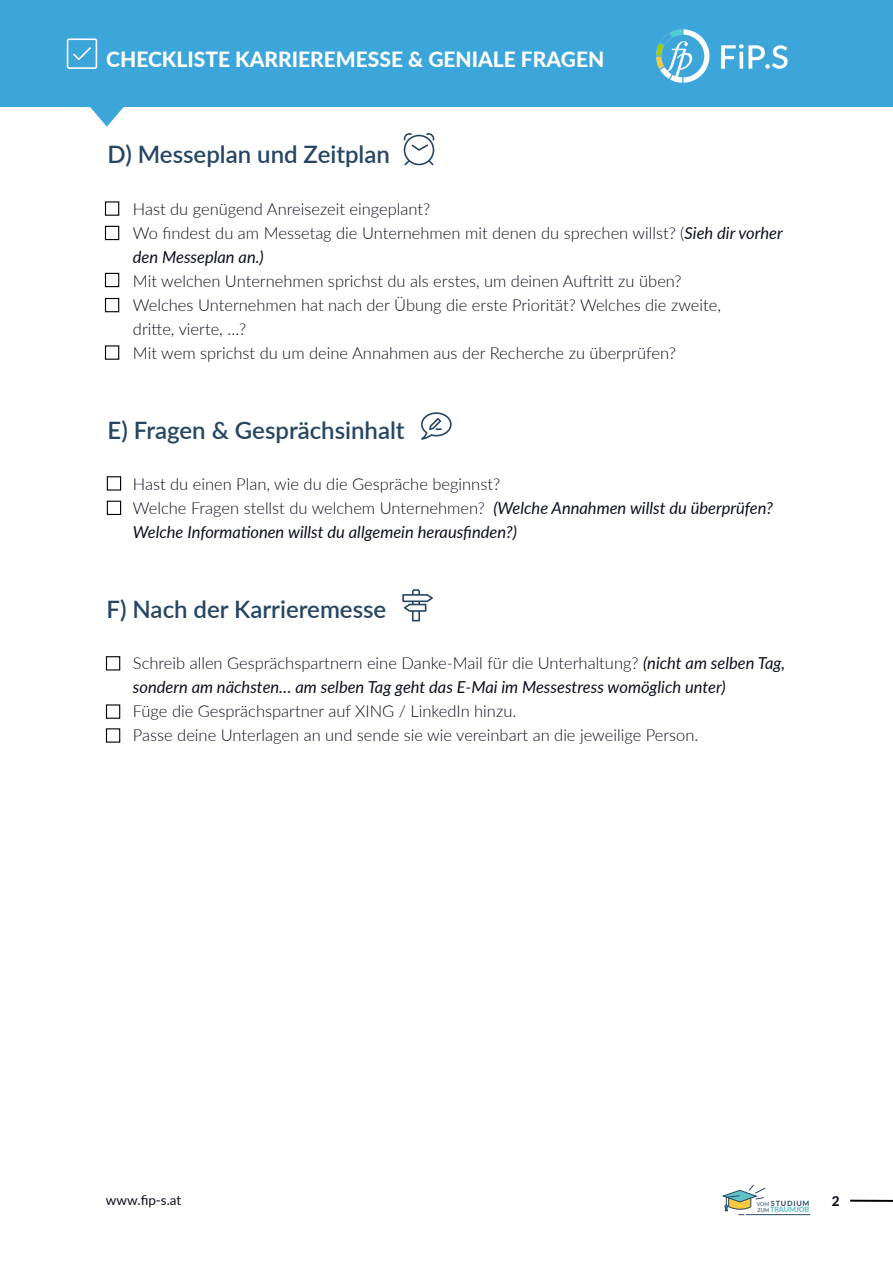
<style>
.page{position:relative;width:893px;height:1263px;background:#fff}
.page>*{position:absolute;margin:0;border:0;box-sizing:border-box;transform-origin:0 0}
.t1{font:600 24px "Lato";color:#264663}
.t2{font:800 21px "Lato";color:#fff}
.t3{font:300 16.5px/24px "Lato";color:#0d0f20}
.t4{font:italic 16.5px/24px "Lato";color:#0d0f20}
.t5{font:13.5px "Lato";color:#0d0f20}
.t6{font:800 13.5px "Lato";color:#0d0f20}
.t7{font:800 7.35px "Lato";letter-spacing:-.02em;color:#60c1c7}
.t8{font:700 7.35px "Lato";letter-spacing:.11em;color:#264663}
.t9{font:5.25px "Lato";color:#264663}
.s1{font-weight:400;font-style:italic}
.s2{font-weight:300;font-style:normal}
</style>
<div class="page">
<svg style="left:850px;top:1199px;width:43px;height:3px"></svg>
<div style="left:0;top:0;width:893px;height:106px;background:#3ca5d9"></div>
<svg style="left:82px;top:106px;width:49px;height:21px"></svg>
<hr style="left:746px;top:1214px;width:64px;height:1px;background:#264663">
<svg style="left:723px;top:1184px;width:43px;height:31px"></svg>
<img style="left:656px;top:29px;width:132px;height:54px">
<svg style="left:67px;top:38px;width:30px;height:31px"></svg>
<svg style="left:421px;top:412px;width:31px;height:28px"></svg>
<svg style="left:402px;top:589px;width:31px;height:32px"></svg>
<div style="left:107px;top:476px;width:14px;height:15px;border:1px solid #000"></div>
<div style="left:107px;top:501px;width:14px;height:14px;border:1px solid #000"></div>
<div style="left:106px;top:704px;width:14px;height:15px;border:1px solid #000"></div>
<div style="left:106px;top:728px;width:14px;height:15px;border:1px solid #000"></div>
<div style="left:106px;top:656px;width:14px;height:14px;border:1px solid #000"></div>
<svg style="left:404px;top:133px;width:30px;height:32px"></svg>
<div style="left:105px;top:201px;width:14px;height:15px;border:1px solid #000"></div>
<div style="left:105px;top:226px;width:14px;height:14px;border:1px solid #000"></div>
<div style="left:105px;top:298px;width:14px;height:14px;border:1px solid #000"></div>
<div style="left:105px;top:273px;width:14px;height:14px;border:1px solid #000"></div>
<div style="left:105px;top:345px;width:14px;height:15px;border:1px solid #000"></div>
<p class="t2" style="left:106px;top:44px;width:499px">CHECKLISTE KARRIEREMESSE &amp; GENIALE FRAGEN</p>
<h1 class="t1" style="left:108px;top:137px;width:284px">D) Messeplan und Zeitplan</h1>
<p class="t3" style="left:106px;top:196px;width:326px">• Hast du genügend Anreisezeit eingeplant?</p>
<p class="t3" style="left:133px;top:220px;width:651px;text-indent:-27px">• Wo findest du am Messetag die Unternehmen mit denen du sprechen willst? (<span class="s1">Sieh dir vorher den Messeplan an.)</span></p>
<p class="t3" style="left:106px;top:268px;width:577px">• Mit welchen Unternehmen sprichst du als erstes, um deinen Auftritt zu üben?</p>
<p class="t3" style="left:133px;top:292px;width:589px;text-indent:-27px">• Welches Unternehmen hat nach der Übung die erste Priorität? Welches die zweite, dritte, vierte, …?</p>
<p class="t3" style="left:106px;top:340px;width:571px">• Mit wem sprichst du um deine Annahmen aus der Recherche zu überprüfen?</p>
<h1 class="t1" style="left:108px;top:412px;width:299px">E) Fragen &amp; Gesprächsinhalt</h1>
<p class="t3" style="left:106px;top:471px;width:396px">• Hast du einen Plan, wie du die Gespräche beginnst?</p>
<p class="t4" style="left:133px;top:495px;width:642px;text-indent:-27px"><span class="s2">• Welche Fragen stellst du welchem Unternehmen?</span> (Welche Annahmen willst du überprüfen?<br>Welche Informationen willst du allgemein herausfinden?)</p>
<h1 class="t1" style="left:106px;top:592px;width:281px">F) Nach der Karrieremesse</h1>
<p class="t4" style="left:133px;top:651px;width:654px;text-indent:-27px"><span class="s2">• Schreib allen Gesprächspartnern eine Danke-Mail für die Unterhaltung?</span> (nicht am selben Tag, sondern am nächsten… am selben Tag geht das E-Mai im Messestress womöglich unter)</p>
<p class="t3" style="left:106px;top:699px;width:412px">• Füge die Gesprächspartner auf XING / LinkedIn hinzu.</p>
<p class="t3" style="left:106px;top:723px;width:594px">• Passe deine Unterlagen an und sende sie wie vereinbart an die jeweilige Person.</p>
<p class="t5" style="left:106px;top:1191px;width:77px">www.fip-s.at</p>
<p class="t9" style="left:757px;top:1200px;width:14px">VOM</p>
<p class="t6" style="left:832px;top:1191px;width:9px">2</p>
<p class="t9" style="left:758px;top:1206px;width:13px">ZUM</p>
<p class="t8" style="left:771px;top:1197px;width:40px">STUDIUM</p>
<p class="t7" style="left:770px;top:1204px;width:41px">TRAUMJOB</p>
</div>
